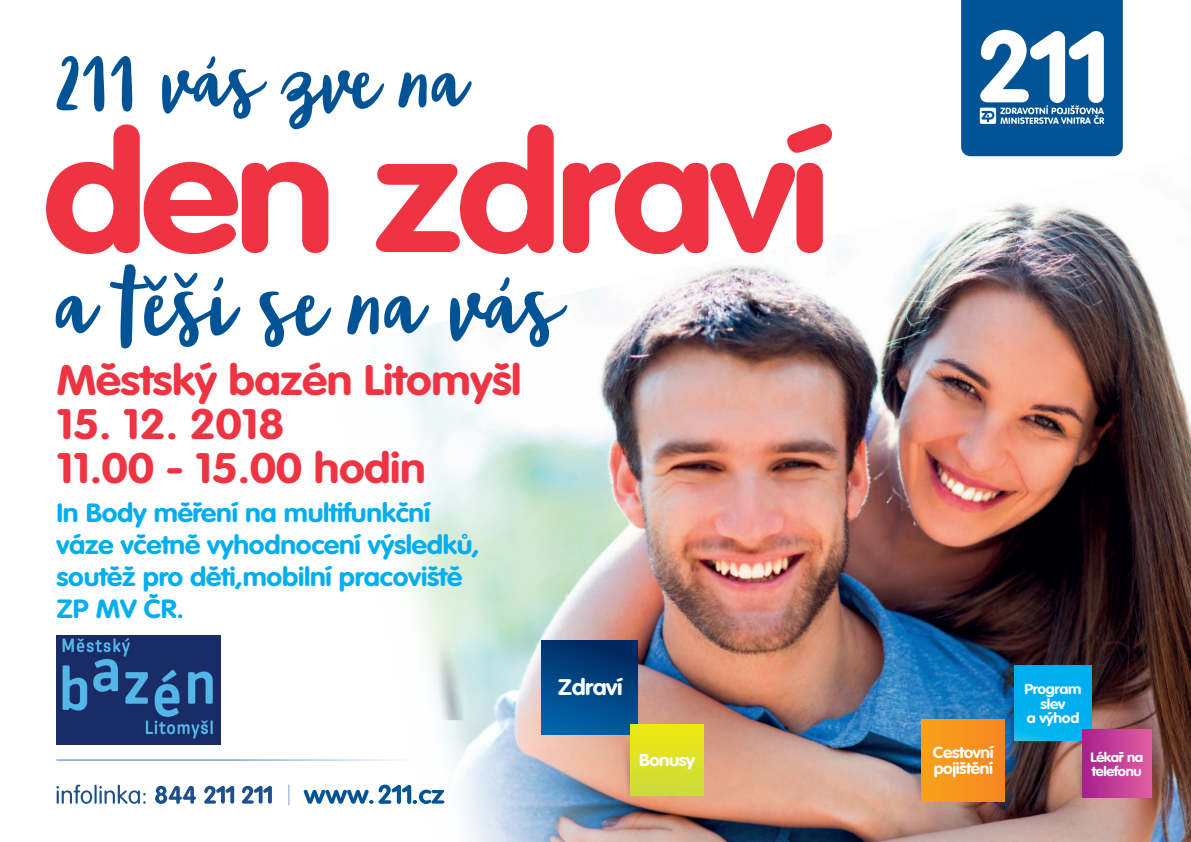
<style>
.page{position:relative;width:1191px;height:842px;background:#fff}
.page>*{position:absolute;margin:0;border:0;box-sizing:border-box;transform-origin:0 0}
.t1{font:700 165.6px "VAG Rounded LT Pro";letter-spacing:-.03em;color:#ee3342;scale:1.1 1}
.t2{font:74px "Blog Script";letter-spacing:-.01em;color:#005495}
.t3{font:66.2px "Blog Script";letter-spacing:-.01em;color:#005495}
.t4{font:700 42px/44px "VAG Rounded LT Pro";letter-spacing:-.01em;color:#ee3342;scale:1.1 1}
.t5{font:700 26px/32px "VAG Rounded LT Pro";letter-spacing:-.01em;color:#00aeef;scale:1.09 1}
.t6{font:700 22.2px "VAG Rounded LT Pro";letter-spacing:-.025em;color:#fff;scale:1.1 1}
.t7{font:700 16.8px "VAG Rounded LT Pro";letter-spacing:-.025em;color:#fff;scale:1.1 1}
.t8{font:700 15.8px/15.8px "VAG Rounded LT Pro";letter-spacing:-.025em;color:#fff;scale:1.1 1}
.t9{font:700 14.2px/14.2px "VAG Rounded LT Pro";letter-spacing:-.02em;color:#fff;text-align:center;scale:1.1 1}
.t10{font:700 13.4px/13.4px "VAG Rounded LT Pro";letter-spacing:-.025em;color:#fff;scale:1.1 1}
</style>
<div class="page">
<img style="left:402px;top:156px;width:789px;height:686px">
<img style="left:433px;top:629px;width:30px;height:91px">
<img style="left:1003px;top:672px;width:11px;height:69px">
<div style="left:1014px;top:665px;width:77px;height:76px;background:#00aeef"></div>
<img style="left:909px;top:725px;width:12px;height:76px">
<div style="left:921px;top:720px;width:83px;height:82px;background:#f7941d"></div>
<img style="left:1072px;top:741px;width:10px;height:57px">
<div style="left:1082px;top:730px;width:69px;height:68px;background:linear-gradient(to right,#a41f8d,#e15ea2)"></div>
<svg style="left:961px;top:0;width:161px;height:156px"></svg>
<hr style="left:56px;top:759px;width:384px;height:2px;background:#8eacd8">
<svg style="left:288px;top:784px;width:1px;height:21px"></svg>
<svg style="left:304px;top:784px;width:140px;height:20px"></svg>
<svg style="left:56px;top:785px;width:178px;height:19px"></svg>
<svg style="left:242px;top:786px;width:30px;height:18px"></svg>
<div style="left:541px;top:640px;width:96px;height:95px;background:linear-gradient(to bottom,#002a5f,#0162a8)"></div>
<img style="left:620px;top:731px;width:11px;height:65px">
<div style="left:631px;top:724px;width:72px;height:72px;background:linear-gradient(to bottom,#efe80f,#cbdb3e)"></div>
<img style="left:56px;top:635px;width:165px;height:109px">
<h3 class="t3" style="left:55px;top:44px;width:413px">211 vás zve na</h3>
<h1 class="t1" style="left:42px;top:89px;width:717px">den zdraví</h1>
<h2 class="t2" style="left:56px;top:263px;width:505px">a těší se na vás</h2>
<h3 class="t4" style="left:56px;top:359px;width:424px">Městský bazén Litomyšl</h3>
<h3 class="t4" style="left:56px;top:403px;width:337px">15. 12. 2018<br>11.00 - 15.00 hodin</h3>
<p class="t5" style="left:56px;top:497px;width:390px">In Body měření na multifunkční váze včetně vyhodnocení výsledků, soutěž pro děti,mobilní pracoviště<br>ZP MV ČR.</p>
<p class="t6" style="left:558px;top:673px;width:60px">Zdraví</p>
<p class="t7" style="left:639px;top:749px;width:52px">Bonusy</p>
<p class="t9" style="left:1024px;top:683px;width:53px">Program slev<br>a výhod</p>
<p class="t8" style="left:933px;top:745px;width:57px">Cestovní pojištění</p>
<p class="t10" style="left:1090px;top:751px;width:50px">Lékař na telefonu</p>
</div>
